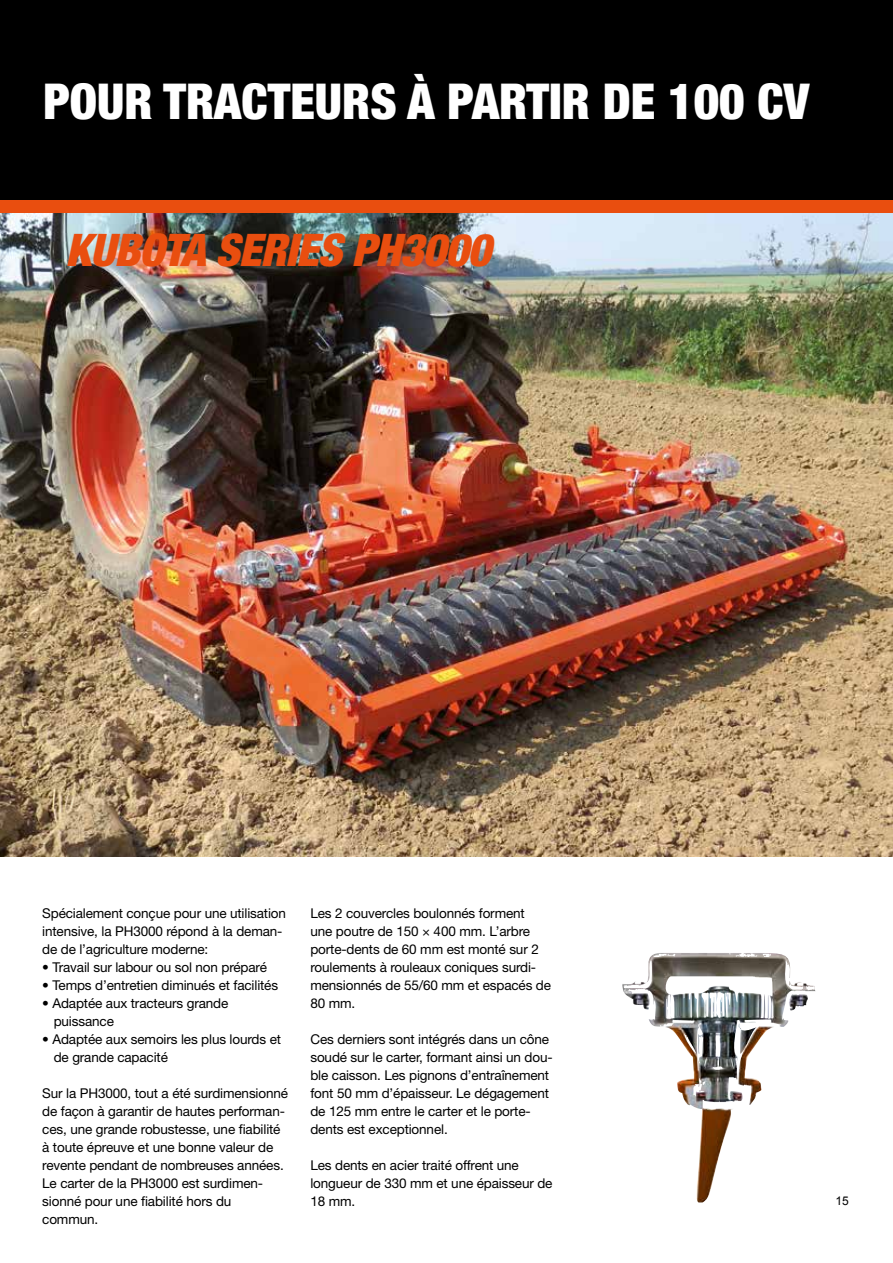
<style>
.page{position:relative;width:893px;height:1263px;background:#fff}
.page>*{position:absolute;margin:0;border:0;box-sizing:border-box;transform-origin:0 0}
.t1{font:900 condensed 49.5px "Helvetica Neue LT Pro";color:#fff}
.t2{font:italic 900 condensed 45px "Helvetica Neue LT Pro";color:#e94e0f}
.t3{font:13.5px/18px "Helvetica Neue LT Pro";letter-spacing:-.01em;color:#000}
.t4{font:12px "Arial";color:#000}
</style>
<div class="page">
<img style="left:1px;top:213px;width:892px;height:644px">
<svg style="left:0;top:213px;width:1px;height:644px"></svg>
<div style="left:0;top:0;width:893px;height:200px;background:#000"></div>
<div style="left:0;top:200px;width:893px;height:13px;background:#e94e0f"></div>
<img style="left:622px;top:953px;width:166px;height:249px">
<h1 class="t1" style="left:44px;top:71px;width:767px">POUR TRACTEURS À PARTIR DE 100 CV</h1>
<h2 class="t2" style="left:66px;top:223px;width:438px">KUBOTA SERIES PH3000</h2>
<p class="t3" style="left:42px;top:904px;width:245px">Spécialement conçue pour une utilisation intensive, la PH3000 répond à la deman&shy;de de l’agriculture moderne:</p>
<p class="t3" style="left:42px;top:958px;width:226px">• Travail sur labour ou sol non préparé</p>
<p class="t3" style="left:42px;top:976px;width:237px">• Temps d’entretien diminués et facilités</p>
<p class="t3" style="left:54px;top:994px;width:176px;text-indent:-11px">• Adaptée aux tracteurs grande puissance</p>
<p class="t3" style="left:54px;top:1030px;width:229px;text-indent:-11px">• Adaptée aux semoirs les plus lourds et de grande capacité</p>
<p class="t3" style="left:42px;top:1084px;width:247px">Sur la PH3000, tout a été surdimensionné de façon à garantir de hautes performan&shy;ces, une grande robustesse, une fiabilité à toute épreuve et une bonne valeur de revente pendant de nombreuses années.<br>Le carter de la PH3000 est surdimen&shy;sionné pour une fiabilité hors du commun.</p>
<p class="t3" style="left:310px;top:904px;width:242px">Les 2 couvercles boulonnés forment<br>une poutre de 150 × 400 mm. L’arbre porte-dents de 60 mm est monté sur 2 roulements à rouleaux coniques surdi&shy;mensionnés de 55/60 mm et espacés de<br>80 mm.</p>
<p class="t3" style="left:310px;top:1030px;width:244px">Ces derniers sont intégrés dans un cône soudé sur le carter, formant ainsi un dou&shy;ble caisson. Les pignons d’entraînement font 50 mm d’épaisseur. Le dégagement de 125 mm entre le carter et le porte&shy;dents est exceptionnel.</p>
<p class="t3" style="left:310px;top:1156px;width:244px">Les dents en acier traité offrent une longueur de 330 mm et une épaisseur de<br>18 mm.</p>
<p class="t4" style="left:836px;top:1193px;width:15px">15</p>
</div>
